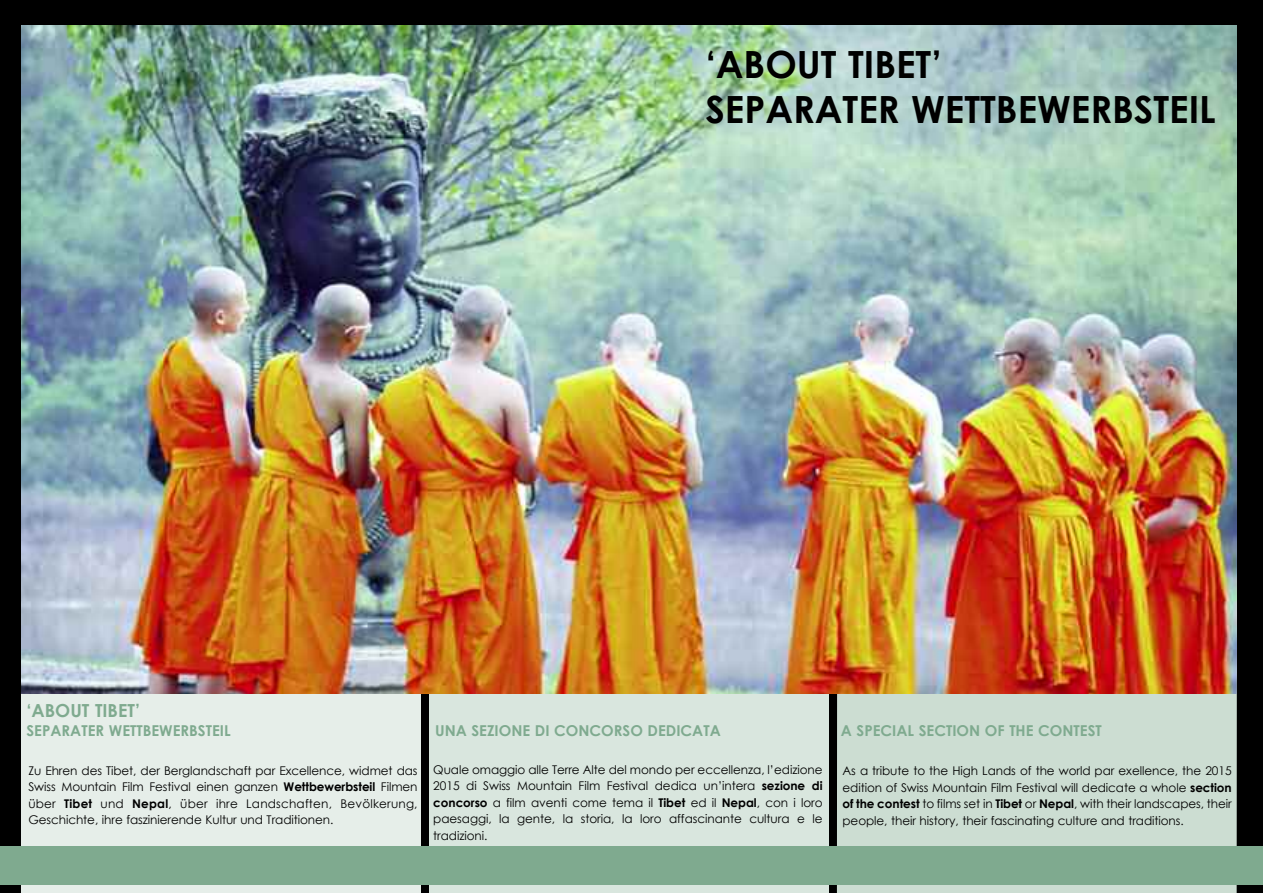
<style>
.page{position:relative;width:1263px;height:893px;background:#000}
.page>*{position:absolute;margin:0;border:0;box-sizing:border-box;transform-origin:0 0}
.t1{font:700 37.5px/45px "Century Gothic";color:#000}
.t2{font:700 18px "Century Gothic";color:#7faa8f}
.t3{font:700 15px "Century Gothic";color:#7faa8f}
.t4{font:12px/16.5px "Century Gothic";letter-spacing:-.005em;color:#000;text-align:justify}
.s1{font-weight:700}
</style>
<div class="page">
<div style="left:429px;top:665px;width:399px;height:228px;background:#d9e6de"></div>
<div style="left:837px;top:665px;width:400px;height:228px;background:#ccddd2"></div>
<div style="left:21px;top:665px;width:400px;height:228px;background:#e6eee9"></div>
<div style="left:0;top:846px;width:1263px;height:38px;background:#7faa8f"></div>
<img style="left:21px;top:26px;width:1216px;height:667px">
<h1 class="t1" style="left:705px;top:41px;width:512px">‘ABOUT TIBET’<br>SEPARATER WETTBEWERBSTEIL</h1>
<h2 class="t2" style="left:27px;top:699px;width:115px">‘ABOUT TIBET’</h2>
<p class="t3" style="left:27px;top:721px;width:206px">SEPARATER WETTBEWERBSTEIL</p>
<p class="t3" style="left:435px;top:721px;width:287px">UNA SEZIONE DI CONCORSO DEDICATA</p>
<p class="t3" style="left:841px;top:721px;width:262px">A SPECIAL SECTION OF THE CONTEST</p>
<p class="t4" style="left:433px;top:761px;width:391px">Quale omaggio alle Terre Alte del mondo per eccellenza, l’edizione 2015 di Swiss Mountain Film Festival dedica un’intera <span class="s1">sezione di concorso</span> a film aventi come tema il <span class="s1">Tibet</span> ed il <span class="s1">Nepal</span>, con i loro paesaggi, la gente, la storia, la loro affascinante cultura e le tradizioni.</p>
<p class="t4" style="left:28px;top:762px;width:391px">Zu Ehren des Tibet, der Berglandschaft par Excellence, widmet das Swiss Mountain Film Festival einen ganzen <span class="s1">Wettbewerbsteil</span> Filmen über <span class="s1">Tibet</span> und <span class="s1">Nepal</span>, über ihre Landschaften, Bevölkerung, Geschichte, ihre faszinierende Kultur und Traditionen.</p>
<p class="t4" style="left:842px;top:762px;width:391px">As a tribute to the High Lands of the world par exellence, the 2015 edition of Swiss Mountain Film Festival will dedicate a whole <span class="s1">section of the contest</span> to films set in <span class="s1">Tibet</span> or <span class="s1">Nepal</span>, with their landscapes, their people, their history, their fascinating culture and traditions.</p>
</div>
